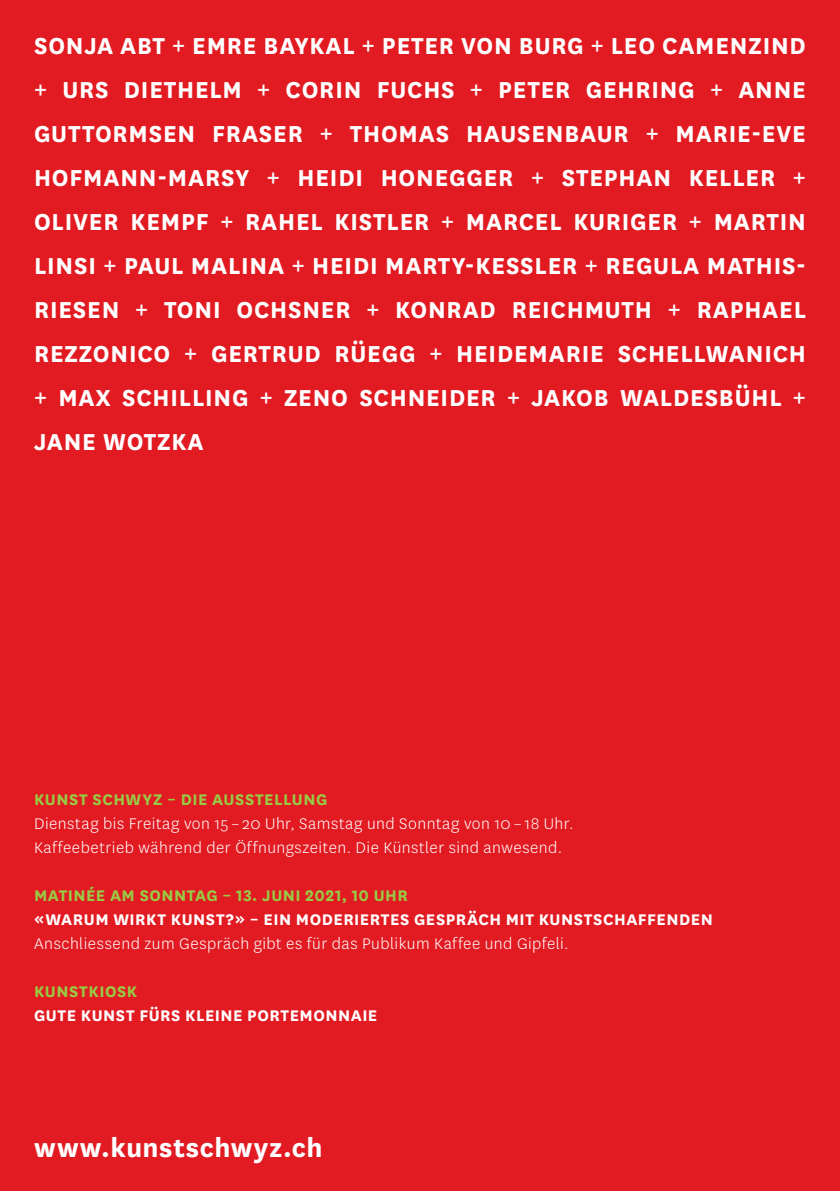
<style>
.page{position:relative;width:840px;height:1191px;background:#fff}
.page>*{position:absolute;margin:0;border:0;box-sizing:border-box;transform-origin:0 0}
.t1{font:700 30px "National";letter-spacing:.02em;color:#fff}
.t2{font:700 27px/44px "National";letter-spacing:.03em;color:#fff;text-align:justify}
.t3{font:300 18px/24px "National";letter-spacing:.03em;color:#fff}
.t4{font:700 18px "National";letter-spacing:.03em;color:#fff}
.t5{font:700 18px "National";letter-spacing:.03em;color:#98ca45}
</style>
<div class="page">
<div style="left:0;top:0;width:839px;height:1191px;background:#e21a21"></div>
<p class="t2" style="left:34px;top:22px;width:773px">SONJA ABT + EMRE BAYKAL + PETER VON BURG + LEO CAMENZIND + URS DIETHELM + CORIN FUCHS + PETER GEHRING + ANNE GUTTORMSEN FRASER + THOMAS HAUSENBAUR + MARIE-EVE HOFMANN-MARSY + HEIDI HONEGGER + STEPHAN KELLER + OLIVER KEMPF + RAHEL KISTLER + MARCEL KURIGER + MARTIN LINSI + PAUL MALINA + HEIDI MARTY-KESSLER + REGULA MATHIS-RIESEN + TONI OCHSNER + KONRAD REICHMUTH + RAPHAEL REZZONICO + GERTRUD RÜEGG + HEIDEMARIE SCHELLWANICH + MAX SCHILLING + ZENO SCHNEIDER + JAKOB WALDESBÜHL + JANE WOTZKA</p>
<p class="t5" style="left:34px;top:786px;width:295px">KUNST SCHWYZ – DIE AUSSTELLUNG</p>
<p class="t3" style="left:34px;top:810px;width:540px">Dienstag bis Freitag von 15 – 20 Uhr, Samstag und Sonntag von 10 – 18 Uhr.<br>Kaffeebetrieb während der Öffnungszeiten. Die Künstler sind anwesend.</p>
<p class="t5" style="left:34px;top:882px;width:375px">MATINÉE AM SONNTAG – 13. JUNI 2021, 10 UHR</p>
<p class="t4" style="left:34px;top:906px;width:680px">« WARUM WIRKT KUNST? » – EIN MODERIERTES GESPRÄCH MIT KUNSTSCHAFFENDEN</p>
<p class="t3" style="left:34px;top:930px;width:536px">Anschliessend zum Gespräch gibt es für das Publikum Kaffee und Gipfeli.</p>
<p class="t5" style="left:34px;top:978px;width:105px">KUNSTKIOSK</p>
<p class="t4" style="left:34px;top:1002px;width:344px">GUTE KUNST FÜRS KLEINE PORTEMONNAIE</p>
<p class="t1" style="left:34px;top:1126px;width:290px">www.kunstschwyz.ch</p>
</div>
